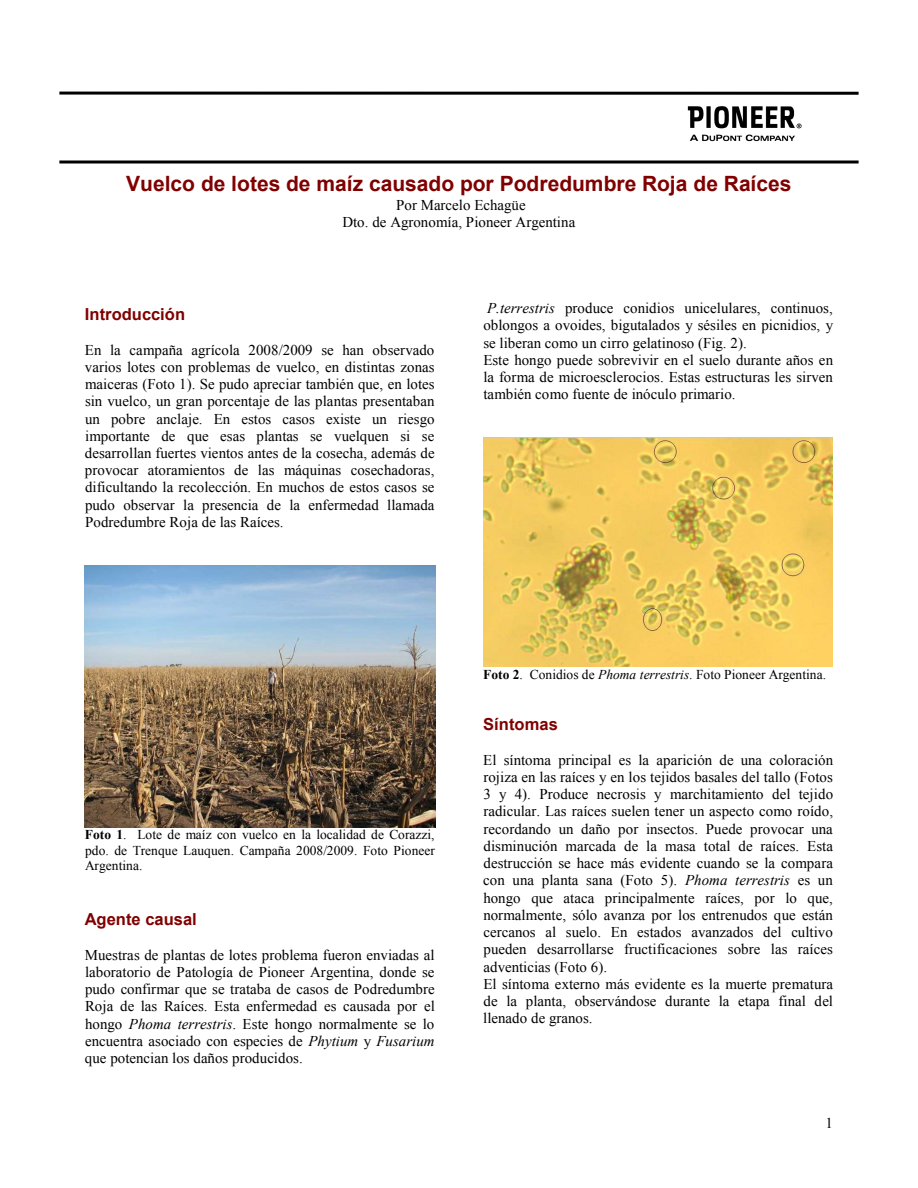
<style>
.page{position:relative;width:918px;height:1188px;background:#fff}
.page>*{position:absolute;margin:0;border:0;box-sizing:border-box;transform-origin:0 0}
.t1{font:700 21px "Arial";color:#800000}
.t2{font:700 16.5px "Arial";color:#800000}
.t3{font:15px/17.2px "Times New Roman";color:#000;text-align:justify}
.t4{font:13.5px/15.6px "Times New Roman";color:#000;text-align:justify}
.s1{font-style:italic}
.s2{font-weight:700}
</style>
<div class="page">
<img style="left:687px;top:106px;width:115px;height:36px">
<img style="left:85px;top:565px;width:350px;height:262px">
<img style="left:483px;top:438px;width:349px;height:229px">
<svg style="left:59px;top:160px;width:800px;height:4px;background:#3f3f3f"></svg>
<hr style="left:59px;top:92px;width:800px;height:3px;background:#000">
<h1 class="t1" style="left:126px;top:169px;width:667px">Vuelco de lotes de maíz causado por Podredumbre Roja de Raíces</h1>
<p class="t3" style="left:342px;top:196px;width:234px;text-align:center">Por Marcelo Echagüe<br>Dto. de Agronomía, Pioneer Argentina</p>
<p class="t2" style="left:85px;top:302px;width:102px">Introducción</p>
<p class="t3" style="left:85px;top:340px;width:351px">En la campaña agrícola 2008/2009 se han observado varios lotes con problemas de vuelco, en distintas zonas maiceras (Foto 1). Se pudo apreciar también que, en lotes sin vuelco, un gran porcentaje de las plantas presentaban un pobre anclaje. En estos casos existe un riesgo importante de que esas plantas se vuelquen si se desarrollan fuertes vientos antes de la cosecha, además de provocar atoramientos de las máquinas cosechadoras, dificultando la recolección. En muchos de estos casos se pudo observar la presencia de la enfermedad llamada Podredumbre Roja de las Raíces.</p>
<p class="t3" style="left:483px;top:299px;width:351px;text-align:left"><span class="s1">P.terrestris</span> produce conidios unicelulares, continuos, oblongos a ovoides, bigutalados y sésiles en picnidios, y se liberan como un cirro gelatinoso (Fig. 2).<br>Este hongo puede sobrevivir en el suelo durante años en la forma de microesclerocios. Estas estructuras les sirven también como fuente de inóculo primario.</p>
<p class="t4" style="left:85px;top:827px;width:351px"><span class="s2">Foto 1</span>. Lote de maíz con vuelco en la localidad de Corazzi, pdo. de Trenque Lauquen. Campaña 2008/2009. Foto Pioneer Argentina.</p>
<p class="t2" style="left:85px;top:908px;width:113px">Agente causal</p>
<p class="t3" style="left:85px;top:946px;width:352px">Muestras de plantas de lotes problema fueron enviadas al laboratorio de Patología de Pioneer Argentina, donde se pudo confirmar que se trataba de casos de Podredumbre Roja de las Raíces. Esta enfermedad es causada por el hongo <span class="s1">Phoma terrestris</span>. Este hongo normalmente se lo encuentra asociado con especies de <span class="s1">Phytium</span> y <span class="s1">Fusarium </span>que potencian los daños producidos.</p>
<p class="t4" style="left:483px;top:666px;width:344px"><span class="s2">Foto 2</span>. Conidios de <span class="s1">Phoma terrestris</span>. Foto Pioneer Argentina.</p>
<p class="t2" style="left:483px;top:713px;width:76px">Síntomas</p>
<p class="t3" style="left:483px;top:751px;width:351px;text-align:left">El síntoma principal es la aparición de una coloración rojiza en las raíces y en los tejidos basales del tallo (Fotos 3 y 4). Produce necrosis y marchitamiento del tejido radicular. Las raíces suelen tener un aspecto como roído, recordando un daño por insectos. Puede provocar una disminución marcada de la masa total de raíces. Esta destrucción se hace más evidente cuando se la compara con una planta sana (Foto 5). <span class="s1">Phoma terrestris</span> es un hongo que ataca principalmente raíces, por lo que, normalmente, sólo avanza por los entrenudos que están cercanos al suelo. En estados avanzados del cultivo pueden desarrollarse fructificaciones sobre las raíces adventicias (Foto 6).<br>El síntoma externo más evidente es la muerte prematura de la planta, observándose durante la etapa final del llenado de granos.</p>
<p class="t3" style="left:825px;top:1114px;width:9px">1</p>
</div>
